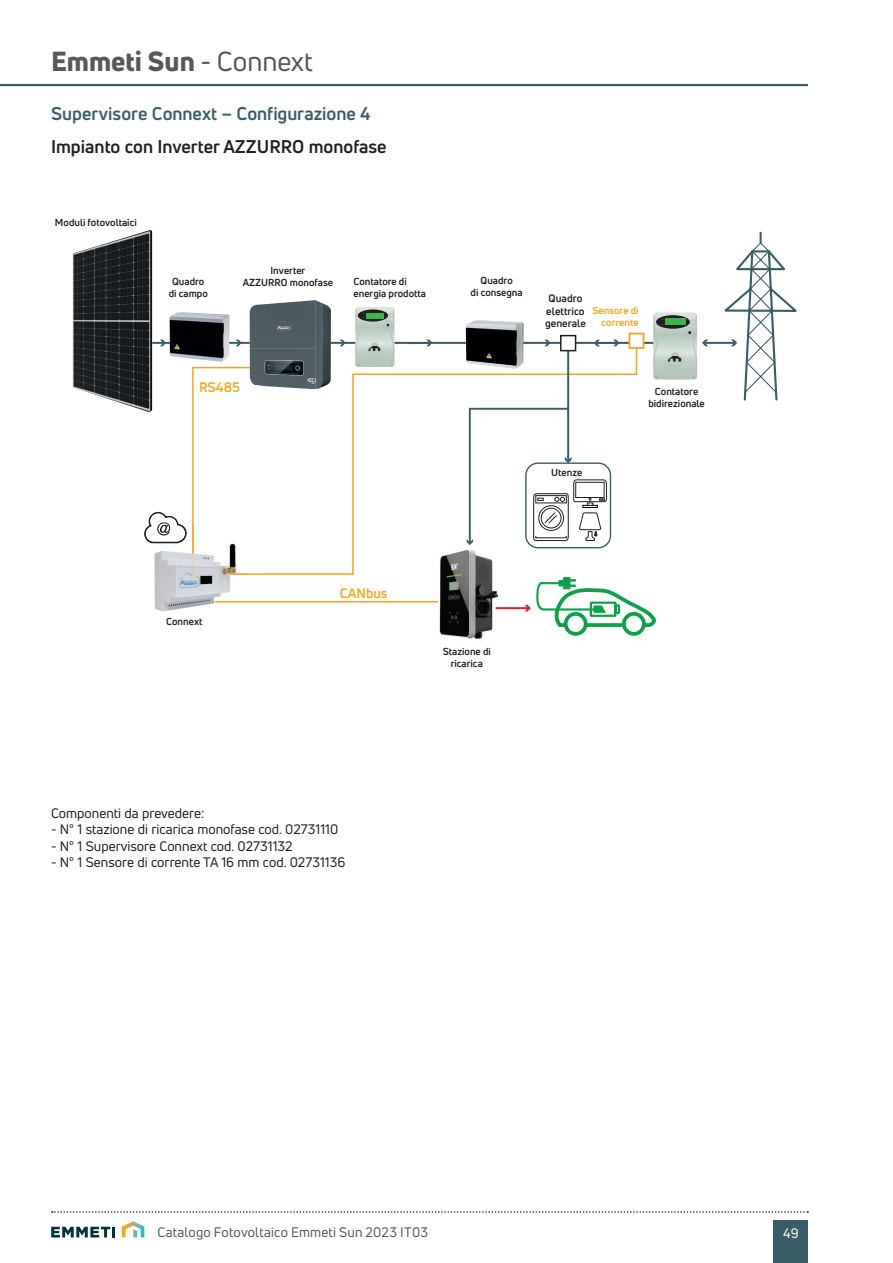
<style>
.page{position:relative;width:893px;height:1263px;background:#fff}
.page>*{position:absolute;margin:0;border:0;box-sizing:border-box;transform-origin:0 0}
.t1{font:800 27px "Uni Neue";color:#57585a}
.Testo_GB_-_9_pt{font:700 18px "Uni Neue";color:#385d67}
.Testo_IT_-_9_pt{font:700 18px "Uni Neue";color:#231f20}
.t2{font:18px "Myriad Pro";color:#231f20}
.Testo_IT_-_9_pt-2{font:13.5px "Uni Neue";color:#231f20}
.t3{font:13.5px "Uni Neue";letter-spacing:.01em;color:#57585a}
.t4{font:700 13.5px "Uni Neue";color:#f9a51b}
.t5{font:13.5px "Uni Neue";color:#fff}
.t6{font:700 10.5px/12.6px "Uni Neue";color:#231f20;text-align:center}
.t7{font:700 10.05px/12px "Uni Neue";color:#231f20;text-align:center}
.t8{font:700 10.05px/12px "Uni Neue";color:#f9a31b;text-align:right}
.s1{font-weight:400}
</style>
<div class="page">
<hr style="left:0;top:84px;width:808px;height:2px;background:#385d67">
<svg style="left:122px;top:1221px;width:22px;height:16px"></svg>
<svg style="left:51px;top:1227px;width:64px;height:10px"></svg>
<div style="left:774px;top:1220px;width:34px;height:43px;background:#385d67"></div>
<svg style="left:52px;top:1211px;width:756px;height:2px"></svg>
<hr style="left:323px;top:342px;width:364px;height:2px;background:#385d67">
<hr style="left:151px;top:342px;width:104px;height:2px;background:#385d67">
<div style="left:629px;top:333px;width:15px;height:16px;background:#fff"></div>
<div style="left:629px;top:333px;width:15px;height:16px;border:1px solid #f9a31b"></div>
<img style="left:653px;top:312px;width:44px;height:3px">
<img style="left:439px;top:575px;width:59px;height:64px">
<div style="left:564px;top:612px;width:23px;height:24px;border:4px solid #0fa14a;border-radius:50%"></div>
<div style="left:622px;top:612px;width:24px;height:24px;border:4px solid #0fa14a;border-radius:50%"></div>
<svg style="left:228px;top:349px;width:409px;height:226px"></svg>
<hr style="left:567px;top:343px;width:2px;height:118px;background:#385d67">
<svg style="left:467px;top:407px;width:141px;height:138px"></svg>
<svg style="left:426px;top:339px;width:6px;height:7px"></svg>
<svg style="left:235px;top:339px;width:7px;height:7px"></svg>
<svg style="left:160px;top:339px;width:6px;height:7px"></svg>
<svg style="left:339px;top:339px;width:7px;height:7px"></svg>
<svg style="left:544px;top:339px;width:7px;height:7px"></svg>
<svg style="left:613px;top:339px;width:6px;height:7px"></svg>
<svg style="left:594px;top:340px;width:6px;height:6px"></svg>
<hr style="left:704px;top:342px;width:31px;height:2px;background:#385d67">
<svg style="left:650px;top:315px;width:58px;height:64px"></svg>
<svg style="left:720px;top:231px;width:77px;height:170px"></svg>
<hr style="left:496px;top:607px;width:33px;height:2px;background:#ee1d23">
<svg style="left:525px;top:577px;width:131px;height:53px"></svg>
<img style="left:73px;top:230px;width:79px;height:181px">
<div style="left:560px;top:335px;width:16px;height:16px;background:#fff;border:2px solid #231f20"></div>
<img style="left:154px;top:581px;width:94px;height:31px">
<svg style="left:144px;top:367px;width:115px;height:214px"></svg>
<img style="left:228px;top:573px;width:20px;height:2px">
<img style="left:607px;top:435px;width:30px;height:18px">
<hr style="left:215px;top:601px;width:222px;height:1px;background:#f9a31b">
<svg style="left:352px;top:307px;width:45px;height:60px;background:#b6c6bb"></svg>
<img style="left:250px;top:300px;width:82px;height:89px">
<img style="left:169px;top:312px;width:61px;height:50px">
<img style="left:466px;top:320px;width:58px;height:49px">
<p class="t1" style="left:51px;top:43px;width:263px">Emmeti Sun <span class="s1">- Connext</span></p>
<p class="Testo_GB_-_9_pt" style="left:51px;top:102px;width:321px">Supervisore Connext – Configurazione 4</p>
<p class="Testo_IT_-_9_pt" style="left:51px;top:135px;width:337px">Impianto con Inverter AZZURRO monofase</p>
<p class="t2" style="left:73px;top:137px;width:11px">4</p>
<p class="t7" style="left:55px;top:217px;width:83px">Moduli fotovoltaici</p>
<p class="t7" style="left:243px;top:265px;width:92px">Inverter<br>AZZURRO monofase</p>
<p class="t7" style="left:169px;top:275px;width:41px">Quadro di campo</p>
<p class="t7" style="left:471px;top:275px;width:54px">Quadro<br>di consegna</p>
<p class="t7" style="left:353px;top:275px;width:74px;text-align:left">Contatore di energia prodotta</p>
<p class="t4" style="left:199px;top:379px;width:42px">RS485</p>
<p class="t6" style="left:545px;top:292px;width:42px">Quadro elettrico generale</p>
<p class="t8" style="left:592px;top:304px;width:48px">Sensore di corrente</p>
<p class="t7" style="left:648px;top:385px;width:58px">Contatore bidirezionale</p>
<p class="t7" style="left:551px;top:466px;width:33px">Utenze</p>
<p class="t7" style="left:166px;top:616px;width:38px">Connext</p>
<p class="t4" style="left:340px;top:585px;width:49px">CANbus</p>
<p class="t7" style="left:443px;top:645px;width:50px">Stazione di ricarica</p>
<p class="Testo_IT_-_9_pt-2" style="left:51px;top:805px;width:155px">Componenti da prevedere:</p>
<p class="Testo_IT_-_9_pt-2" style="left:51px;top:821px;width:289px">- N° 1 stazione di ricarica monofase cod. 02731110</p>
<p class="Testo_IT_-_9_pt-2" style="left:51px;top:837px;width:243px">- N° 1 Supervisore Connext cod. 02731132</p>
<p class="Testo_IT_-_9_pt-2" style="left:51px;top:853px;width:296px">- N° 1 Sensore di corrente TA 16 mm cod. 02731136</p>
<h3 class="t3" style="left:157px;top:1224px;width:272px">Catalogo Fotovoltaico Emmeti Sun 2023 IT03</h3>
<h3 class="t5" style="left:783px;top:1225px;width:17px">49</h3>
</div>
